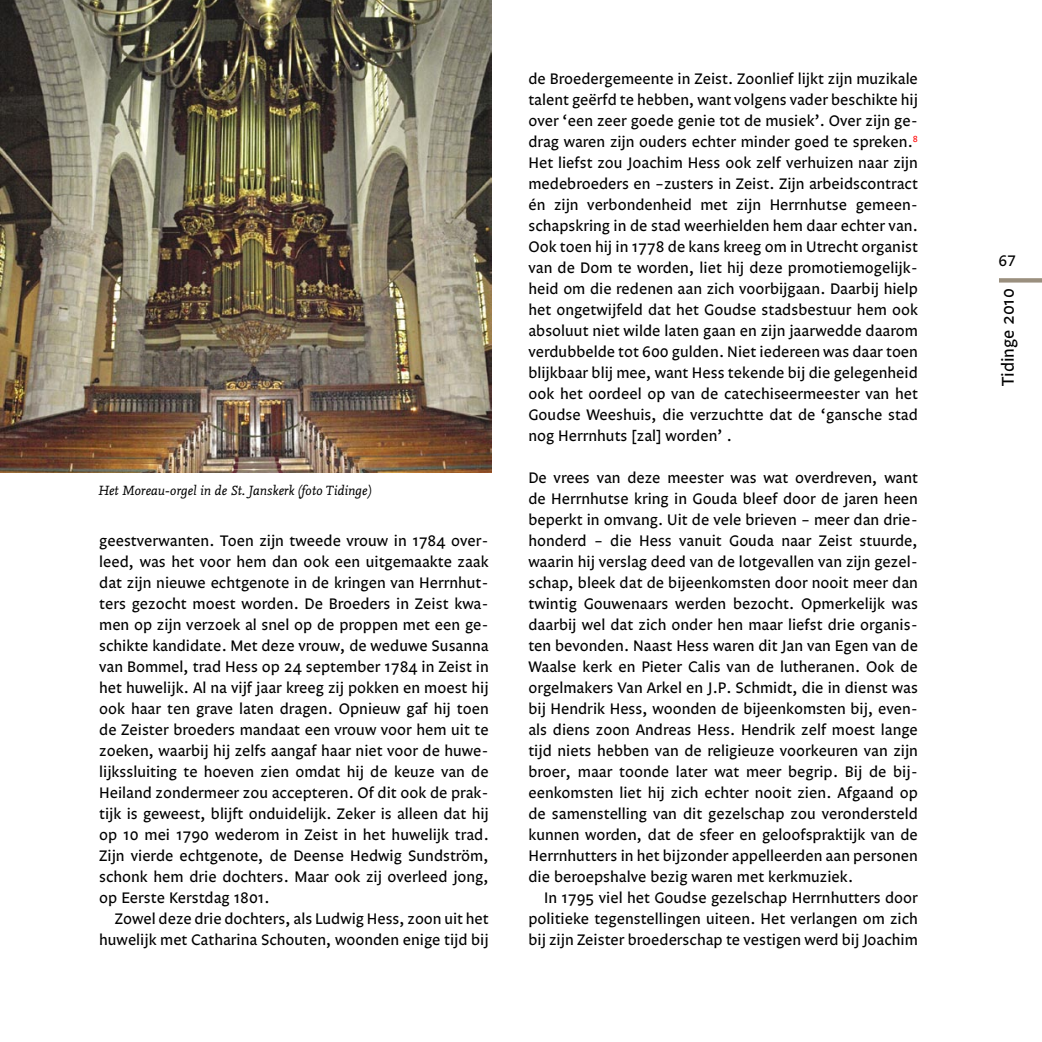
<style>
.page{position:relative;width:1042px;height:1042px;background:#fff}
.page>*{position:absolute;margin:0;border:0;box-sizing:border-box;transform-origin:0 0}
.t1{font:17.5px "Legato One";color:#000}
._2-plat{font:15.75px/21px "Legato One";color:#000;text-align:justify}
._2-plat_inspring{font:15.75px/21px "Legato One";color:#000;text-align:justify}
.t2{font:15.75px "Legato One TF";color:#000}
._2-bijschrift{font:italic 14px "Nexus Mix";color:#000}
</style>
<div class="page">
<div style="left:999px;top:278px;width:43px;height:5px;background:#9a8f7e"></div>
<img style="left:0;top:0;width:491px;height:473px">
<p class="_2-bijschrift" style="left:98px;top:482px;width:274px">Het Moreau-orgel in de St. Janskerk (foto Tidinge)</p>
<p class="_2-plat" style="left:99px;top:531px;width:391px">geestverwanten. Toen zijn tweede vrouw in 1784 over&shy;leed, was het voor hem dan ook een uitgemaakte zaak dat zijn nieuwe echtgenote in de kringen van Herrnhut&shy;ters gezocht moest worden. De Broeders in Zeist kwa&shy;men op zijn verzoek al snel op de proppen met een ge&shy;schikte kandidate. Met deze vrouw, de weduwe Susanna van Bommel, trad Hess op 24 september 1784 in Zeist in het huwelijk. Al na vijf jaar kreeg zij pokken en moest hij ook haar ten grave laten dragen. Opnieuw gaf hij toen de Zeister broeders mandaat een vrouw voor hem uit te zoeken, waarbij hij zelfs aangaf haar niet voor de huwe&shy;lijkssluiting te hoeven zien omdat hij de keuze van de Heiland zondermeer zou accepteren. Of dit ook de prak&shy;tijk is geweest, blijft onduidelijk. Zeker is alleen dat hij op 10 mei 1790 wederom in Zeist in het huwelijk trad.<br>Zijn vierde echtgenote, de Deense Hedwig Sundström, schonk hem drie dochters. Maar ook zij overleed jong, op Eerste Kerstdag 1801.</p>
<p class="_2-plat_inspring" style="left:99px;top:909px;width:391px;text-align:right">Zowel deze drie dochters, als Ludwig Hess, zoon uit het huwelijk met Catharina Schouten, woonden enige tijd bij</p>
<p class="_2-plat_inspring" style="left:528px;top:69px;width:391px">de Broedergemeente in Zeist. Zoonlief lijkt zijn muzikale talent geërfd te hebben, want volgens vader beschikte hij over ‘een zeer goede genie tot de musiek’. Over zijn ge&shy;drag waren zijn ouders echter minder goed te spreken.<sup>8<br></sup>Het liefst zou Joachim Hess ook zelf verhuizen naar zijn medebroeders en –zusters in Zeist. Zijn arbeidscontract én zijn verbondenheid met zijn Herrnhutse gemeen&shy;schapskring in de stad weerhielden hem daar echter van.<br>Ook toen hij in 1778 de kans kreeg om in Utrecht organist van de Dom te worden, liet hij deze promotiemogelijk&shy;heid om die redenen aan zich voorbijgaan. Daarbij hielp het ongetwijfeld dat het Goudse stadsbestuur hem ook absoluut niet wilde laten gaan en zijn jaarwedde daarom verdubbelde tot 600 gulden. Niet iedereen was daar toen blijkbaar blij mee, want Hess tekende bij die gelegenheid ook het oordeel op van de catechiseermeester van het Goudse Weeshuis, die verzuchtte dat de ‘gansche stad nog Herrnhuts [zal] worden’ .</p>
<p class="_2-plat" style="left:528px;top:468px;width:391px">De vrees van deze meester was wat overdreven, want de Herrnhutse kring in Gouda bleef door de jaren heen beperkt in omvang. Uit de vele brieven – meer dan drie&shy;honderd – die Hess vanuit Gouda naar Zeist stuurde, waarin hij verslag deed van de lotgevallen van zijn gezel&shy;schap, bleek dat de bijeenkomsten door nooit meer dan twintig Gouwenaars werden bezocht. Opmerkelijk was daarbij wel dat zich onder hen maar liefst drie organis&shy;ten bevonden. Naast Hess waren dit Jan van Egen van de Waalse kerk en Pieter Calis van de lutheranen. Ook de orgelmakers Van Arkel en J.P. Schmidt, die in dienst was bij Hendrik Hess, woonden de bijeenkomsten bij, even&shy;als diens zoon Andreas Hess. Hendrik zelf moest lange tijd niets hebben van de religieuze voorkeuren van zijn broer, maar toonde later wat meer begrip. Bij de bij&shy;eenkomsten liet hij zich echter nooit zien. Afgaand op de samenstelling van dit gezelschap zou verondersteld kunnen worden, dat de sfeer en geloofspraktijk van de Herrnhutters in het bijzonder appelleerden aan personen die beroepshalve bezig waren met kerkmuziek.</p>
<p class="_2-plat_inspring" style="left:528px;top:888px;width:391px;text-indent:16px">In 1795 viel het Goudse gezelschap Herrnhutters door politieke tegenstellingen uiteen. Het verlangen om zich bij zijn Zeister broederschap te vestigen werd bij Joachim</p>
<p class="t2" style="left:998px;top:252px;width:19px">67</p>
<p class="t1" style="left:998px;top:386px;width:99px;rotate:-90deg">Tidinge 2010</p>
</div>
